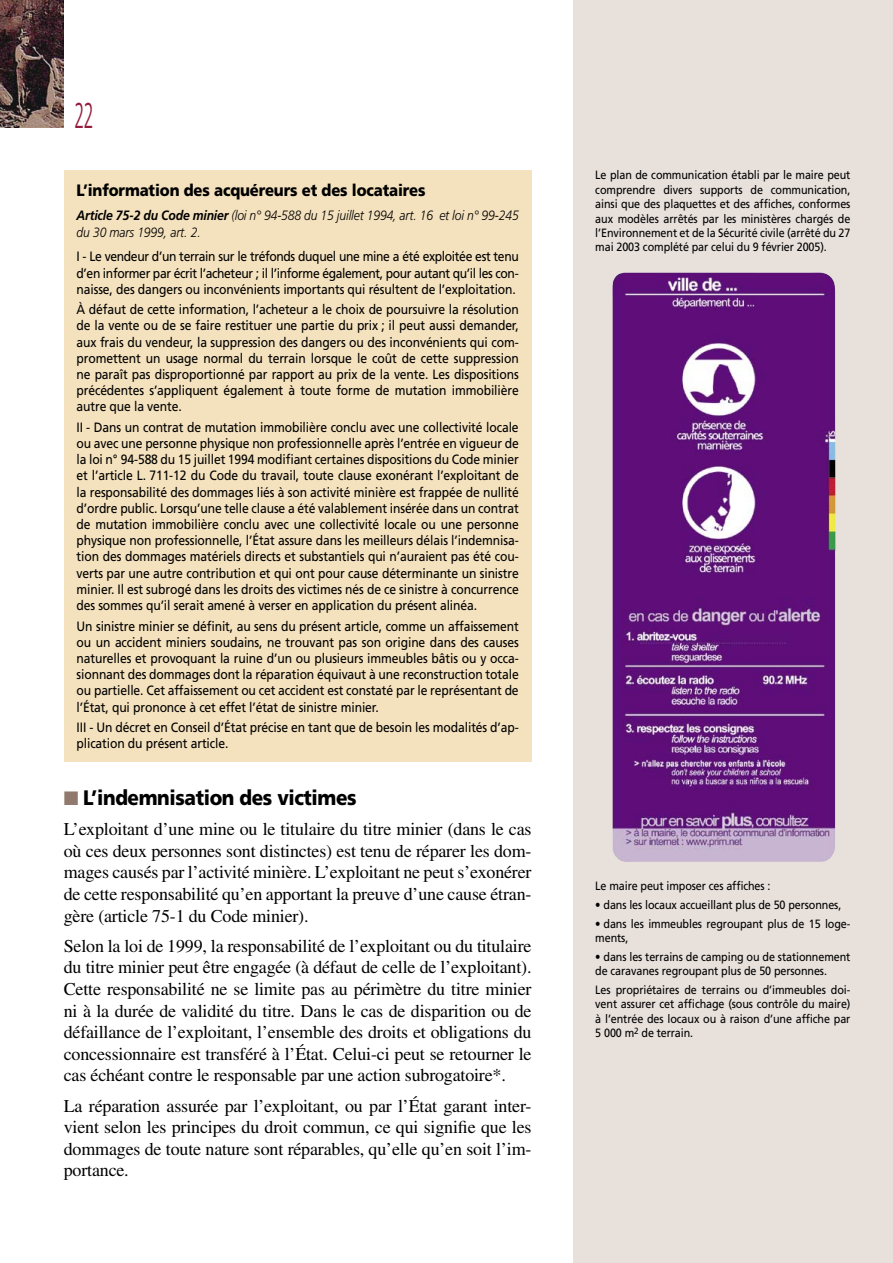
<style>
.page{position:relative;width:893px;height:1263px;background:#fff}
.page>*{position:absolute;margin:0;border:0;box-sizing:border-box;transform-origin:0 0}
.t1{font:300 36px "Frutiger";color:#951b3c;scale:.5 1}
.t2{font:900 21px "Frutiger";letter-spacing:-.02em;color:#000;scale:.9 1}
.t3{font:18px/21.6px "Times";letter-spacing:-.01em;color:#000;text-align:justify}
.t4{font:900 16.5px "Frutiger";letter-spacing:-.01em;color:#000;scale:.9 1}
.t5{font:13.5px/16.2px "Frutiger";letter-spacing:-.01em;color:#000;text-align:justify;scale:.9 1}
.t6{font:italic 300 13.5px/16.2px "Frutiger";letter-spacing:-.01em;color:#000;scale:.9 1}
.t7{font:12px/14.4px "Frutiger";letter-spacing:-.01em;color:#000;text-align:justify;scale:.9 1}
.s1{font-weight:700}
</style>
<div class="page">
<div style="left:574px;top:0;width:319px;height:1263px;background:#e7e0db"></div>
<img style="left:0;top:0;width:64px;height:127px">
<img style="left:612px;top:272px;width:223px;height:590px">
<div style="left:64px;top:170px;width:467px;height:591px;background:#f4e1bd"></div>
<h1 class="t1" style="left:75px;top:95px;width:40px">22</h1>
<p class="t4" style="left:77px;top:180px;width:389px">L’information des acquéreurs et des locataires</p>
<p class="t6" style="left:77px;top:208px;width:493px"><span class="s1">Article 75-2 du Code minier</span> (loi n° 94-588 du 15 juillet 1994, art. 16 et loi n° 99-245 du 30 mars 1999, art. 2.</p>
<p class="t5" style="left:77px;top:248px;width:493px">I - Le vendeur d’un terrain sur le tréfonds duquel une mine a été exploitée est tenu d’en informer par écrit l’acheteur ; il l’informe également, pour autant qu’il les con&shy;naisse, des dangers ou inconvénients importants qui résultent de l’exploitation.</p>
<p class="t5" style="left:77px;top:301px;width:493px">À défaut de cette information, l’acheteur a le choix de poursuivre la résolution de la vente ou de se faire restituer une partie du prix ; il peut aussi demander, aux frais du vendeur, la suppression des dangers ou des inconvénients qui com&shy;promettent un usage normal du terrain lorsque le coût de cette suppression ne paraît pas disproportionné par rapport au prix de la vente. Les dispositions précédentes s’appliquent également à toute forme de mutation immobilière autre que la vente.</p>
<p class="t5" style="left:77px;top:419px;width:493px">II - Dans un contrat de mutation immobilière conclu avec une collectivité locale ou avec une personne physique non professionnelle après l’entrée en vigueur de la loi n° 94-588 du 15 juillet 1994 modifiant certaines dispositions du Code minier et l’article L. 711-12 du Code du travail, toute clause exonérant l’exploitant de la responsabilité des dommages liés à son activité minière est frappée de nullité d’ordre public. Lorsqu’une telle clause a été valablement insérée dans un contrat de mutation immobilière conclu avec une collectivité locale ou une personne physique non professionnelle, l’État assure dans les meilleurs délais l’indemnisa&shy;tion des dommages matériels directs et substantiels qui n’auraient pas été cou&shy;verts par une autre contribution et qui ont pour cause déterminante un sinistre minier. Il est subrogé dans les droits des victimes nés de ce sinistre à concurrence des sommes qu’il serait amené à verser en application du présent alinéa.</p>
<p class="t5" style="left:77px;top:618px;width:493px">Un sinistre minier se définit, au sens du présent article, comme un affaissement ou un accident miniers soudains, ne trouvant pas son origine dans des causes naturelles et provoquant la ruine d’un ou plusieurs immeubles bâtis ou y occa&shy;sionnant des dommages dont la réparation équivaut à une reconstruction totale ou partielle. Cet affaissement ou cet accident est constaté par le représentant de l’État, qui prononce à cet effet l’état de sinistre minier.</p>
<p class="t5" style="left:77px;top:719px;width:493px">III - Un décret en Conseil d’État précise en tant que de besoin les modalités d’ap&shy;plication du présent article.</p>
<h2 class="t2" style="left:83px;top:785px;width:305px">L’indemnisation des victimes</h2>
<p class="t3" style="left:64px;top:818px;width:469px">L’exploitant d’une mine ou le titulaire du titre minier (dans le cas où ces deux personnes sont distinctes) est tenu de réparer les dom&shy;mages causés par l’activité minière. L’exploitant ne peut s’exonérer de cette responsabilité qu’en apportant la preuve d’une cause étran&shy;gère (article 75-1 du Code minier).</p>
<p class="t3" style="left:64px;top:935px;width:469px">Selon la loi de 1999, la responsabilité de l’exploitant ou du titulaire du titre minier peut être engagée (à défaut de celle de l’exploitant).<br>Cette responsabilité ne se limite pas au périmètre du titre minier ni à la durée de validité du titre. Dans le cas de disparition ou de défaillance de l’exploitant, l’ensemble des droits et obligations du concessionnaire est transféré à l’État. Celui-ci peut se retourner le cas échéant contre le responsable par une action subrogatoire*.</p>
<h3 class="t3" style="left:64px;top:1094px;width:469px">La réparation assurée par l’exploitant, ou par l’État garant inter&shy;vient selon les principes du droit commun, ce qui signifie que les dommages de toute nature sont réparables, qu’elle qu’en soit l’im&shy;portance.</h3>
<p class="t7" style="left:595px;top:168px;width:285px">Le plan de communication établi par le maire peut comprendre divers supports de communication, ainsi que des plaquettes et des affiches, conformes aux modèles arrêtés par les ministères chargés de l’Environnement et de la Sécurité civile (arrêté du 27 mai 2003 complété par celui du 9 février 2005).</p>
<p class="t7" style="left:595px;top:879px;width:196px">Le maire peut imposer ces affiches :</p>
<p class="t7" style="left:595px;top:897px;width:275px">• dans les locaux accueillant plus de 50 personnes,</p>
<p class="t7" style="left:595px;top:916px;width:285px">• dans les immeubles regroupant plus de 15 loge&shy;ments,</p>
<p class="t7" style="left:595px;top:949px;width:285px">• dans les terrains de camping ou de stationnement de caravanes regroupant plus de 50 personnes.</p>
<p class="t7" style="left:595px;top:982px;width:285px">Les propriétaires de terrains ou d’immeubles doi&shy;vent assurer cet affichage (sous contrôle du maire) à l’entrée des locaux ou à raison d’une affiche par 5 000 m<sup>2</sup> de terrain.</p>
</div>
